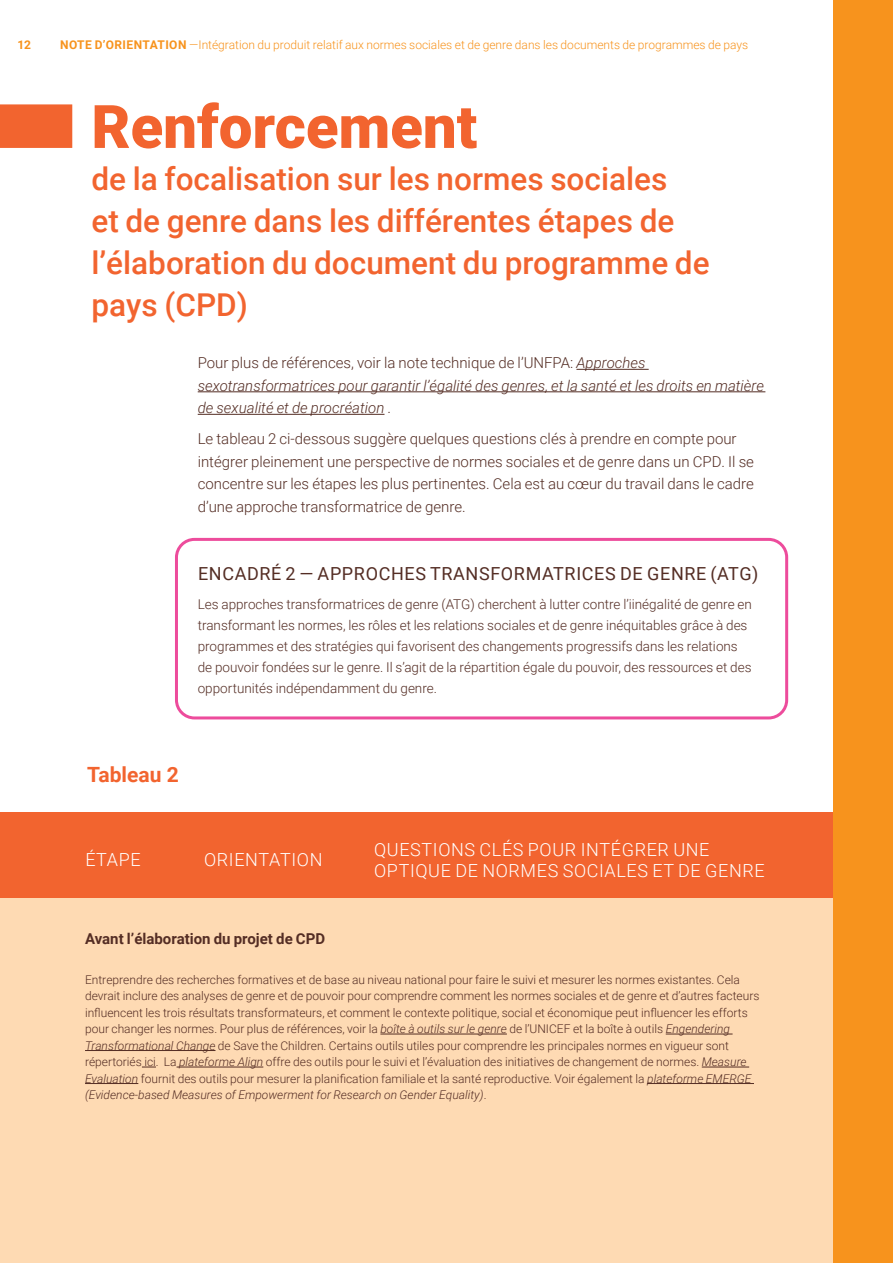
<style>
.page{position:relative;width:893px;height:1263px;background:#fff}
.page>*{position:absolute;margin:0;border:0;box-sizing:border-box;transform-origin:0 0}
.t1{font:900 60px "Roboto";color:#f2642f}
.t2{font:500 31.5px/42px "Roboto";color:#f2642f}
.t3{font:700 21px "Roboto";color:#f2642f}
.T1{font:300 18px/21px "Roboto";letter-spacing:.035em;color:#fff}
.box{font:18px "Roboto";letter-spacing:.035em;color:#542d24}
.t4{font:300 15px/22.5px "Roboto";color:#542d24}
.t5{font:italic 300 15px/22.5px "Roboto";color:#542d24}
.T2{font:700 15px "Roboto";color:#542d24}
.box-2{font:300 13.5px/21px "Roboto";color:#542d24}
.T1-2{font:300 12px/16.5px "Roboto";color:#542d24}
.t6{font:300 12px "Roboto";color:#f7931d}
.t7{font:700 12px "Roboto";color:#f7931d}
.s1{font-weight:700}
.s2{font-style:normal}
.s3{font-style:italic}
</style>
<div class="page">
<div style="left:0;top:877px;width:833px;height:386px;background:#fedab3"></div>
<div style="left:0;top:812px;width:833px;height:85px;background:#f2642f"></div>
<div style="left:833px;top:0;width:60px;height:1263px;background:#f7931d"></div>
<div style="left:0;top:104px;width:72px;height:44px;background:#f2642f"></div>
<hr style="left:576px;top:369px;width:73px;height:1px;background:#542d24">
<hr style="left:198px;top:391px;width:567px;height:1px;background:#542d24">
<hr style="left:198px;top:414px;width:186px;height:1px;background:#542d24">
<div style="left:175px;top:538px;width:613px;height:181px;border:3px solid #ed4c9c;border-radius:18px"></div>
<hr style="left:380px;top:1034px;width:127px;height:1px;background:#542d24">
<hr style="left:666px;top:1034px;width:67px;height:1px;background:#542d24">
<hr style="left:85px;top:1050px;width:130px;height:1px;background:#542d24">
<svg style="left:142px;top:1067px;width:14px;height:1px"></svg>
<hr style="left:177px;top:1067px;width:86px;height:1px;background:#542d24">
<hr style="left:702px;top:1067px;width:47px;height:1px;background:#542d24">
<hr style="left:85px;top:1083px;width:53px;height:1px;background:#542d24">
<hr style="left:647px;top:1083px;width:107px;height:1px;background:#542d24">
<p class="t7" style="left:17px;top:36px;width:15px">12</p>
<p class="t6" style="left:60px;top:36px;width:690px"><span class="s1">NOTE D’ORIENTATION</span> —Intégration du produit relatif aux normes sociales et de genre dans les documents de programmes de pays</p>
<h1 class="t1" style="left:91px;top:85px;width:387px">Renforcement</h1>
<h1 class="t2" style="left:91px;top:157px;width:620px">de la focalisation sur les normes sociales<br>et de genre dans les différentes étapes de l’élaboration du document du programme de pays (CPD)</h1>
<p class="t5" style="left:198px;top:351px;width:568px"><span class="s2">Pour plus de références, voir la note technique de l’UNFPA:</span> Approches sexotransformatrices pour garantir l’égalité des genres, et la santé et les droits en matière de sexualité et de procréation <span class="s2">.</span></p>
<p class="t4" style="left:198px;top:427px;width:558px">Le tableau 2 ci-dessous suggère quelques questions clés à prendre en compte pour intégrer pleinement une perspective de normes sociales et de genre dans un CPD. Il se concentre sur les étapes les plus pertinentes. Cela est au cœur du travail dans le cadre d’une approche transformatrice de genre.</p>
<p class="box" style="left:198px;top:560px;width:562px">ENCADRÉ 2 — APPROCHES TRANSFORMATRICES DE GENRE (ATG)</p>
<p class="box-2" style="left:198px;top:593px;width:556px">Les approches transformatrices de genre (ATG) cherchent à lutter contre l’iinégalité de genre en transformant les normes, les rôles et les relations sociales et de genre inéquitables grâce à des programmes et des stratégies qui favorisent des changements progressifs dans les relations de pouvoir fondées sur le genre. Il s’agit de la répartition égale du pouvoir, des ressources et des opportunités indépendamment du genre.</p>
<h3 class="t3" style="left:87px;top:759px;width:93px">Tableau 2</h3>
<p class="T1" style="left:85px;top:849px;width:57px">ÉTAPE</p>
<p class="T1" style="left:204px;top:849px;width:120px">ORIENTATION</p>
<p class="T1" style="left:374px;top:838px;width:392px">QUESTIONS CLÉS POUR INTÉGRER UNE<br>OPTIQUE DE NORMES SOCIALES ET DE GENRE</p>
<p class="T2" style="left:85px;top:928px;width:242px">Avant l’élaboration du projet de CPD</p>
<p class="T1-2" style="left:85px;top:971px;width:676px">Entreprendre des recherches formatives et de base au niveau national pour faire le suivi et mesurer les normes existantes. Cela devrait inclure des analyses de genre et de pouvoir pour comprendre comment les normes sociales et de genre et d’autres facteurs influencent les trois résultats transformateurs, et comment le contexte politique, social et économique peut influencer les efforts pour changer les normes. Pour plus de références, voir la <span class="s3">boîte à outils sur le genre</span> de l’UNICEF et la boîte à outils <span class="s3">Engendering Transformational Change</span> de Save the Children. Certains outils utiles pour comprendre les principales normes en vigueur sont répertoriés ici. La <span class="s3">plateforme Align</span> offre des outils pour le suivi et l’évaluation des initiatives de changement de normes. <span class="s3">Measure Evaluation</span> fournit des outils pour mesurer la planification familiale et la santé reproductive. Voir également la <span class="s3">plateforme EMERGE (Evidence-based Measures of Empowerment for Research on Gender Equality)</span>.</p>
</div>
